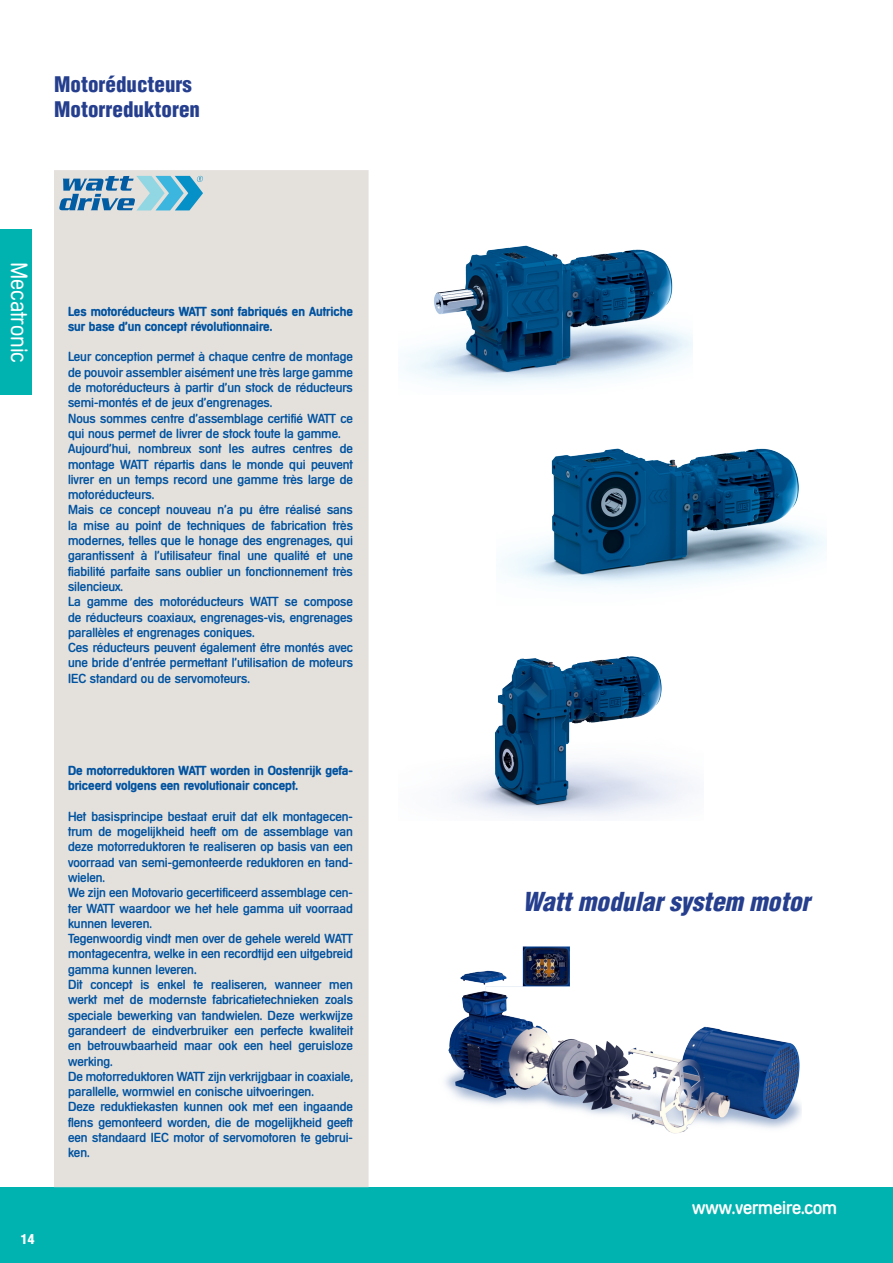
<style>
.page{position:relative;width:893px;height:1263px;background:#fff}
.page>*{position:absolute;margin:0;border:0;box-sizing:border-box;transform-origin:0 0}
.titre_choc{font:italic 900 condensed 25.5px "Helvetica LT Std";color:#253f8e}
.t1{font:300 22.5px "Mercedes Serial";color:#fff}
.titre_copie{font:900 condensed 21px "Helvetica LT Std";color:#253f8e}
.t2{font:18px "Mercedes Serial";color:#fff}
.titre_copie-2{font:900 condensed 13.5px "Helvetica LT Std";color:#fff}
.texte_bleu{font:12.75px/15.3px "Mercedes Serial";color:#0153a0;text-align:justify}
.texte_bleu-2{font:700 12.75px/15.3px "Mercedes Serial";color:#0153a0}
</style>
<div class="page">
<div style="left:0;top:1187px;width:893px;height:76px;background:#00b3b0"></div>
<div style="left:54px;top:170px;width:315px;height:1017px;background:#e4e1dd"></div>
<div style="left:0;top:229px;width:32px;height:166px;background:#00b3b0"></div>
<img style="left:450px;top:656px;width:245px;height:162px">
<svg style="left:59px;top:176px;width:144px;height:34px"></svg>
<img style="left:503px;top:448px;width:324px;height:139px">
<img style="left:404px;top:245px;width:288px;height:141px">
<img style="left:445px;top:946px;width:356px;height:188px">
<p class="titre_copie" style="left:54px;top:71px;width:139px">Motoréducteurs</p>
<p class="titre_copie" style="left:54px;top:96px;width:147px">Motorreduktoren</p>
<h2 class="t1" style="left:32px;top:262px;width:102px;rotate:90deg">Mecatronic</h2>
<p class="titre_copie-2" style="left:21px;top:1230px;width:15px">14</p>
<p class="texte_bleu-2" style="left:68px;top:303px;width:286px">Les motoréducteurs WATT sont fabriqués en Autriche sur base d’un concept révolutionnaire.</p>
<p class="texte_bleu" style="left:68px;top:349px;width:286px">Leur conception permet à chaque centre de montage de pouvoir assembler aisément une très large gamme de motoréducteurs à partir d’un stock de réducteurs semi-montés et de jeux d’engrenages.</p>
<p class="texte_bleu" style="left:68px;top:410px;width:286px">Nous sommes centre d’assemblage certifié WATT ce qui nous permet de livrer de stock toute la gamme.</p>
<p class="texte_bleu" style="left:68px;top:441px;width:286px">Aujourd’hui, nombreux sont les autres centres de montage WATT répartis dans le monde qui peuvent livrer en un temps record une gamme très large de motoréducteurs.</p>
<p class="texte_bleu" style="left:68px;top:502px;width:286px">Mais ce concept nouveau n’a pu être réalisé sans la mise au point de techniques de fabrication très modernes, telles que le honage des engrenages, qui garantissent à l’utilisateur final une qualité et une fiabilité parfaite sans oublier un fonctionnement très silencieux.</p>
<p class="texte_bleu" style="left:68px;top:594px;width:286px">La gamme des motoréducteurs WATT se compose de réducteurs coaxiaux, engrenages-vis, engrenages parallèles et engrenages coniques.</p>
<p class="texte_bleu" style="left:68px;top:640px;width:286px">Ces réducteurs peuvent également être montés avec une bride d’entrée permettant l’utilisation de moteurs IEC standard ou de servomoteurs.</p>
<p class="texte_bleu-2" style="left:68px;top:762px;width:286px">De motorreduktoren WATT worden in Oostenrijk gefa&shy;briceerd volgens een revolutionair concept.</p>
<p class="texte_bleu" style="left:68px;top:808px;width:286px">Het basisprincipe bestaat eruit dat elk montagecen&shy;trum de mogelijkheid heeft om de assemblage van deze motorreduktoren te realiseren op basis van een voorraad van semi-gemonteerde reduktoren en tand&shy;wielen.</p>
<p class="texte_bleu" style="left:68px;top:885px;width:286px">We zijn een Motovario gecertificeerd assemblage cen&shy;ter WATT waardoor we het hele gamma uit voorraad kunnen leveren.</p>
<p class="texte_bleu" style="left:68px;top:931px;width:286px">Tegenwoordig vindt men over de gehele wereld WATT montagecentra, welke in een recordtijd een uitgebreid gamma kunnen leveren.</p>
<p class="texte_bleu" style="left:68px;top:977px;width:286px">Dit concept is enkel te realiseren, wanneer men werkt met de modernste fabricatietechnieken zoals speciale bewerking van tandwielen. Deze werkwijze garandeert de eindverbruiker een perfecte kwaliteit en betrouwbaarheid maar ook een heel geruisloze werking.</p>
<p class="texte_bleu" style="left:68px;top:1069px;width:286px">De motorreduktoren WATT zijn verkrijgbaar in coaxiale, parallelle, wormwiel en conische uitvoeringen.</p>
<p class="texte_bleu" style="left:68px;top:1099px;width:286px">Deze reduktiekasten kunnen ook met een ingaande flens gemonteerd worden, die de mogelijkheid geeft een standaard IEC motor of servomotoren te gebrui&shy;ken.</p>
<p class="titre_choc" style="left:522px;top:885px;width:289px">Watt modular system motor</p>
<h3 class="t2" style="left:692px;top:1197px;width:146px">www.vermeire.com</h3>
</div>
